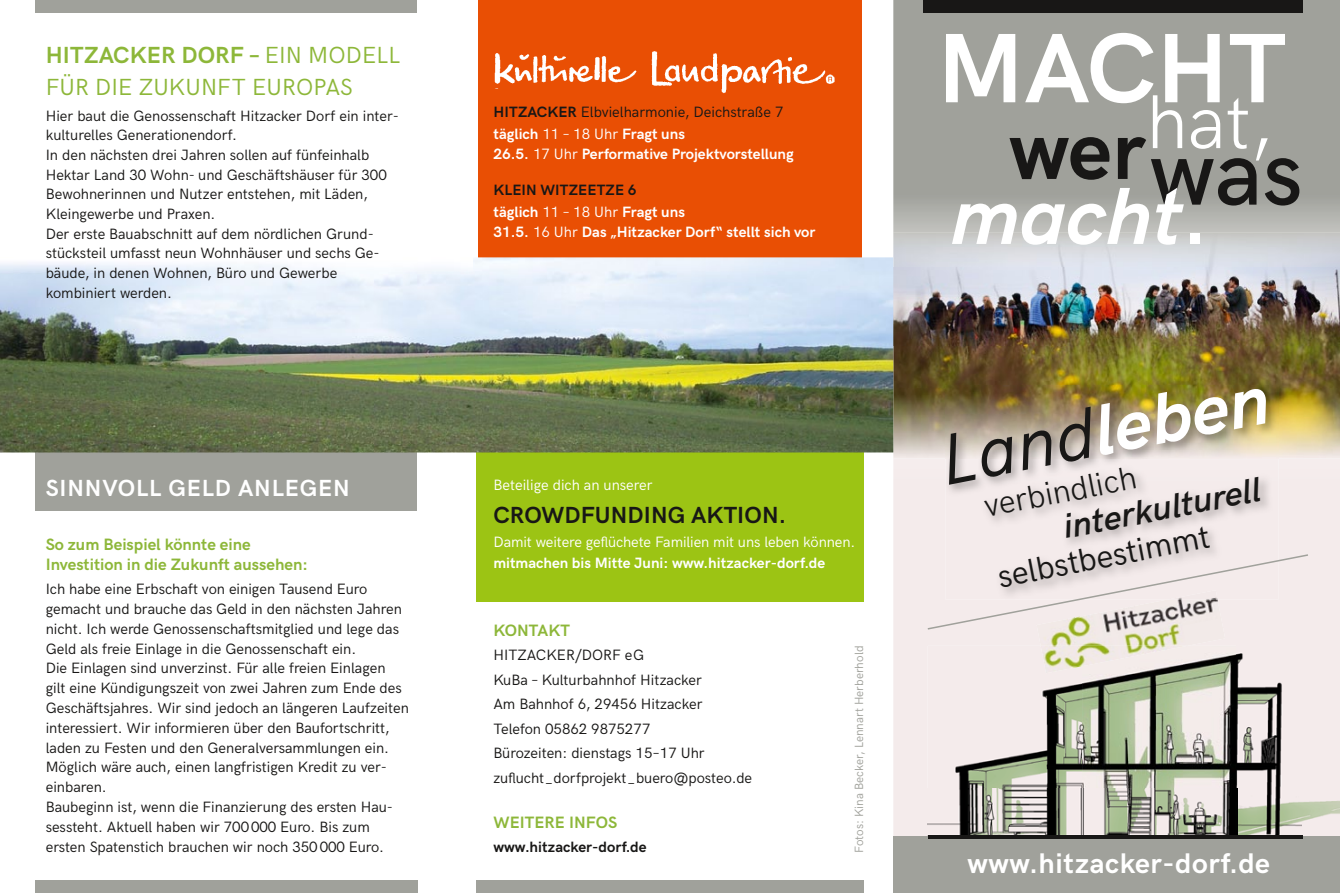
<style>
.page{position:relative;width:1340px;height:893px;background:#fff}
.page>*{position:absolute;margin:0;border:0;box-sizing:border-box;transform-origin:0 0}
.t1{font:700 99px "HK Grotesk";letter-spacing:.005em;color:#fff}
.t2{font:700 84px "HK Grotesk";color:#181716}
.t3{font:italic 700 81.15px "HK Grotesk";color:#fff}
.t4{font:300 76.5px "HK Grotesk";color:#fff}
.t5{font:italic 700 72px "HK Grotesk";color:#fff}
.t6{font:italic 600 34.5px "HK Grotesk";color:#181716}
.t7{font:33px "HK Grotesk";color:#181716}
.t8{font:300 33px "HK Grotesk";color:#181716}
.t9{font:700 28.5px "HK Grotesk";letter-spacing:.02em;color:#fff}
.t10{font:23.4px/31.5px "HK Grotesk";letter-spacing:.005em;color:#8db739}
.t11{font:700 23.4px "HK Grotesk";letter-spacing:.005em;color:#181716}
.t12{font:700 23.4px "HK Grotesk";letter-spacing:.035em;color:#fff}
.t13{font:700 16.5px/20.2px "HK Grotesk";color:#8db739}
.t14{font:15px/19.8px "HK Grotesk";color:#181716}
.t15{font:700 15px "HK Grotesk";color:#fff}
.t16{font:15px "HK Grotesk";letter-spacing:-.005em;color:#fff}
.t17{font:700 15px/22.4px "HK Grotesk";color:#181716}
.t18{font:12px "HK Grotesk";color:#a0a19b}
.s1{font-weight:700}
.s2{font-weight:700;color:#fff}
.s3{color:#fff}
.s4{font-weight:400}
.s5{font-weight:400;color:#fff}
.s6{font-weight:500;font-size:93.3px}
.s7{font-style:normal}
.s8{font-weight:400;color:#181716}
</style>
<div class="page">
<div style="left:893px;top:458px;width:446px;height:379px;background:#f4ebeb"></div>
<svg style="left:893px;top:0;width:446px;height:233px;background:#a3a39e"></svg>
<div style="left:476px;top:437px;width:387px;height:165px;background:#9cc414"></div>
<div style="left:35px;top:0;width:382px;height:13px;background:#a0a19b"></div>
<div style="left:35px;top:437px;width:382px;height:73px;background:#a0a19b"></div>
<div style="left:35px;top:880px;width:383px;height:13px;background:#a0a19b"></div>
<img style="left:927px;top:646px;width:412px;height:191px">
<div style="left:893px;top:837px;width:446px;height:56px;background:#a0a19b"></div>
<img style="left:893px;top:233px;width:446px;height:225px">
<img style="left:1036px;top:630px;width:189px;height:16px">
<img style="left:1040px;top:646px;width:147px;height:27px">
<div style="left:476px;top:880px;width:387px;height:13px;background:#a0a19b"></div>
<div style="left:923px;top:0;width:379px;height:13px;background:#181716"></div>
<img style="left:945px;top:386px;width:333px;height:168px">
<hr style="left:928px;top:835px;width:374px;height:3px;background:#181716">
<svg style="left:927px;top:554px;width:381px;height:76px;background:#e9e1e0"></svg>
<hr style="left:1302px;top:824px;width:37px;height:3px;background:#f4ebeb">
<div style="left:478px;top:0;width:383px;height:257px;background:#e94f04"></div>
<img style="left:0;top:257px;width:893px;height:195px">
<img style="left:494px;top:53px;width:143px;height:31px">
<img style="left:651px;top:51px;width:184px;height:43px">
<img style="left:0;top:257px;width:472px;height:16px">
<h3 class="t10" style="left:46px;top:38px;width:356px"><span class="s1">HITZACKER DORF –</span> EIN MODELL<br>FÜR DIE ZUKUNFT EUROPAS</h3>
<p class="t14" style="left:46px;top:105px;width:355px">Hier baut die Genossenschaft Hitzacker Dorf ein inter&shy;kulturelles Generationendorf.<br>In den nächsten drei Jahren sollen auf fünfeinhalb Hektar Land 30 Wohn- und Geschäftshäuser für 300<br>Bewohnerinnen und Nutzer entstehen, mit Läden, Kleingewerbe und Praxen.<br>Der erste Bauabschnitt auf dem nördlichen Grund&shy;stücksteil umfasst neun Wohnhäuser und sechs Ge&shy;bäude, in denen Wohnen, Büro und Gewerbe kombiniert werden.</p>
<h3 class="t12" style="left:46px;top:470px;width:305px">SINNVOLL GELD ANLEGEN</h3>
<p class="t13" style="left:46px;top:533px;width:263px">So zum Beispiel könnte eine<br>Investition in die Zukunft aussehen:</p>
<p class="t14" style="left:46px;top:578px;width:364px">Ich habe eine Erbschaft von einigen Tausend Euro gemacht und brauche das Geld in den nächsten Jahren nicht. Ich werde Genossenschaftsmitglied und lege das Geld als freie Einlage in die Genossenschaft ein.<br>Die Einlagen sind unverzinst. Für alle freien Einlagen gilt eine Kündigungszeit von zwei Jahren zum Ende des Geschäftsjahres. Wir sind jedoch an längeren Laufzeiten interessiert. Wir informieren über den Baufortschritt, laden zu Festen und den Generalversammlungen ein.<br>Möglich wäre auch, einen langfristigen Kredit zu ver&shy;einbaren.<br>Baubeginn ist, wenn die Finanzierung des ersten Hau&shy;sessteht. Aktuell haben wir 700 000 Euro. Bis zum ersten Spatenstich brauchen wir noch 350 000 Euro.</p>
<p class="t14" style="left:493px;top:99px;width:292px;line-height:22.4px"><span class="s1">HITZACKER</span> Elbvielharmonie, Deichstraße 7 <span class="s2">täglich</span> <span class="s3">11 – 18 Uhr</span> <span class="s2">Fragt uns</span></p>
<p class="t15" style="left:493px;top:143px;width:302px">26.5. <span class="s4">17 Uhr</span> Performative Projektvorstellung</p>
<p class="t17" style="left:493px;top:177px;width:193px">KLEIN WITZEETZE 6 <span class="s3">täglich</span> <span class="s5">11 – 18 Uhr</span> <span class="s3">Fragt uns</span></p>
<p class="t15" style="left:493px;top:221px;width:323px">31.5. <span class="s4">16 Uhr</span> Das „Hitzacker Dorf“ stellt sich vor</p>
<p class="t16" style="left:493px;top:473px;width:161px">Beteilige dich an unserer</p>
<h3 class="t11" style="left:493px;top:497px;width:294px">CROWDFUNDING AKTION.</h3>
<p class="t16" style="left:493px;top:531px;width:363px">Damit weitere geflüchete Familien mit uns leben können.</p>
<p class="t15" style="left:493px;top:551px;width:333px">mitmachen bis Mitte Juni: www.hitzacker-dorf.de</p>
<p class="t13" style="left:493px;top:619px;width:78px">KONTAKT</p>
<p class="t14" style="left:493px;top:642px;width:260px;line-height:24.5px">HITZACKER/DORF eG<br>KuBa – Kulturbahnhof Hitzacker<br>Am Bahnhof 6, 29456 Hitzacker<br>Telefon 05862 9875277<br>Bürozeiten: dienstags 15–17 Uhr zuflucht_dorfprojekt_buero@posteo.de</p>
<p class="t13" style="left:493px;top:811px;width:125px">WEITERE INFOS</p>
<p class="t17" style="left:493px;top:835px;width:155px">www.hitzacker-dorf.de</p>
<p class="t18" style="left:849px;top:853px;width:209px;rotate:-90deg">Fotos: Kina Becker, Lennart Herberhold</p>
<h1 class="t1" style="left:937px;top:-6px;width:350px">MACHT</h1>
<h3 class="t4" style="left:1146px;top:64px;width:129px">hat,</h3>
<h2 class="t2" style="left:1009px;top:87px;width:295px">wer<span class="s6">was</span></h2>
<h3 class="t3" style="left:950px;top:155px;width:259px">macht<span class="s7">.</span></h3>
<h3 class="t5" style="left:930px;top:408px;width:335px;rotate:-11deg"><span class="s8">Land</span>leben</h3>
<h3 class="t8" style="left:979px;top:482px;width:156px;rotate:-11deg">verbindlich</h3>
<h3 class="t6" style="left:1058px;top:501px;width:202px;rotate:-11deg">interkulturell</h3>
<h3 class="t7" style="left:993px;top:552px;width:217px;rotate:-11deg">selbstbestimmt</h3>
<h3 class="t9" style="left:967px;top:842px;width:304px">www.hitzacker-dorf.de</h3>
</div>
